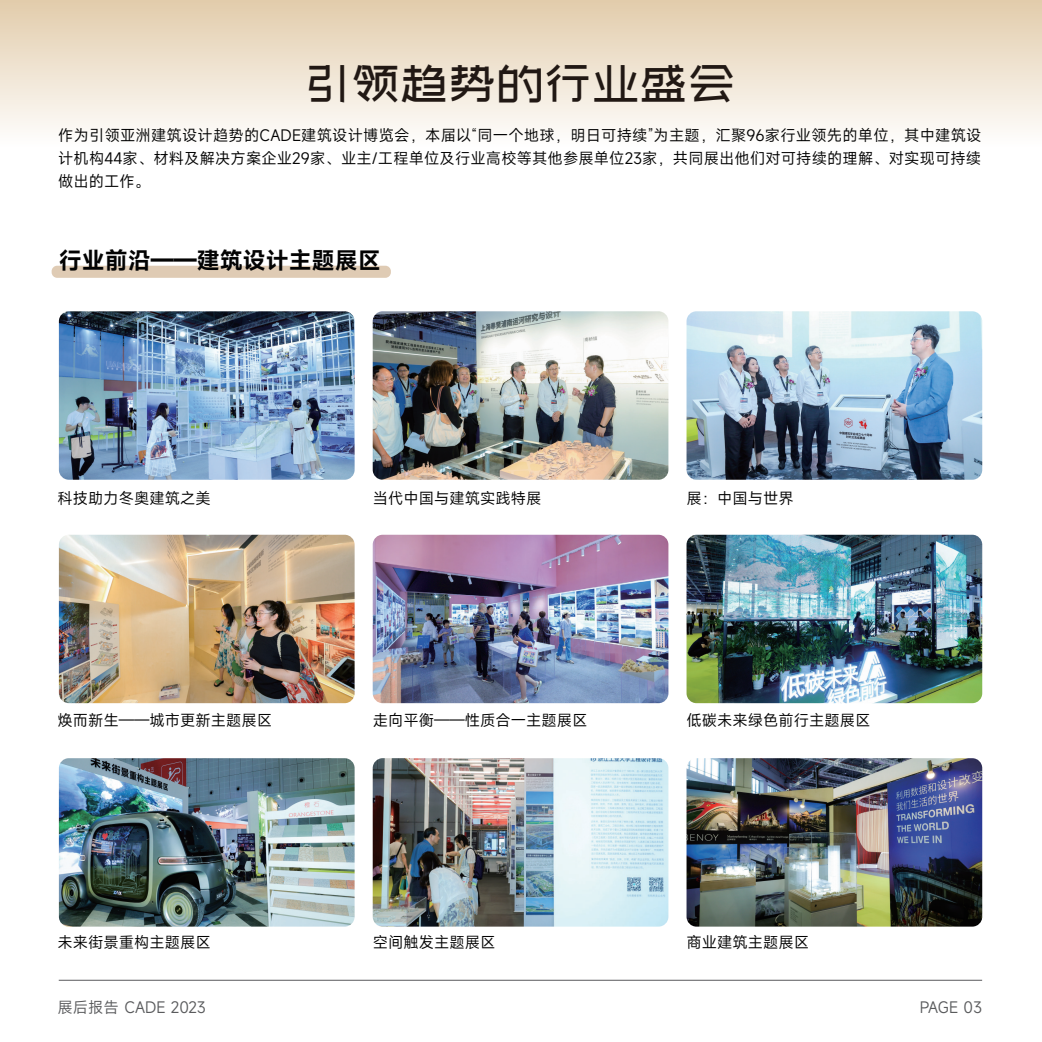
<style>
.page{position:relative;width:1042px;height:1042px;background:#fff}
.page>*{position:absolute;margin:0;border:0;box-sizing:border-box;transform-origin:0 0}
.t1{font:47.95px "zcoolwenyiti";color:#211814}
.t2{font:600 22.93px "Mi Sans";color:#030303}
.t3{font:15.4px/22.9px "Mi Sans";color:#030303;text-align:justify}
.t4{font:15.4px "Mi Sans";color:#595a5c}
</style>
<div class="page">
<div style="left:0;top:0;width:1042px;height:148px;background:linear-gradient(to bottom,#e2ccab,#fffefe)"></div>
<img style="left:59px;top:311px;width:296px;height:169px">
<img style="left:59px;top:535px;width:296px;height:168px">
<img style="left:59px;top:758px;width:296px;height:168px">
<img style="left:373px;top:311px;width:295px;height:169px">
<img style="left:373px;top:535px;width:295px;height:168px">
<img style="left:373px;top:758px;width:295px;height:168px">
<img style="left:686px;top:311px;width:296px;height:169px">
<img style="left:686px;top:535px;width:296px;height:168px">
<img style="left:686px;top:758px;width:296px;height:168px">
<div style="left:52px;top:266px;width:339px;height:12px;background:#dfcbb4;border-radius:6px"></div>
<hr style="left:59px;top:980px;width:923px;height:1px;background:#595a5c">
<h1 class="t1" style="left:304px;top:58px;width:433px">引领趋势的行业盛会</h1>
<p class="t3" style="left:58px;top:124px;width:925px">作为引领亚洲建筑设计趋势的CADE建筑设计博览会，本届以“同一个地球，明日可持续”为主题，汇聚96家行业领先的单位，其中建筑设计机构44家、材料及解决方案企业29家、业主/工程单位及行业高校等其他参展单位23家，共同展出他们对可持续的理解、对实现可持续做出的工作。</p>
<h2 class="t2" style="left:59px;top:245px;width:323px">行业前沿——建筑设计主题展区</h2>
<p class="t3" style="left:58px;top:486px;width:155px">科技助力冬奥建筑之美</p>
<p class="t3" style="left:373px;top:486px;width:170px">当代中国与建筑实践特展</p>
<p class="t3" style="left:686px;top:486px;width:109px">展：中国与世界</p>
<p class="t3" style="left:58px;top:708px;width:216px">焕而新生——城市更新主题展区</p>
<p class="t3" style="left:373px;top:708px;width:216px">走向平衡——性质合一主题展区</p>
<p class="t3" style="left:686px;top:708px;width:185px">低碳未来绿色前行主题展区</p>
<p class="t3" style="left:58px;top:931px;width:155px">未来街景重构主题展区</p>
<p class="t3" style="left:373px;top:931px;width:124px">空间触发主题展区</p>
<p class="t3" style="left:686px;top:931px;width:124px">商业建筑主题展区</p>
<p class="t4" style="left:58px;top:996px;width:150px">展后报告 CADE 2023</p>
<p class="t4" style="left:920px;top:996px;width:64px">PAGE 03</p>
</div>
